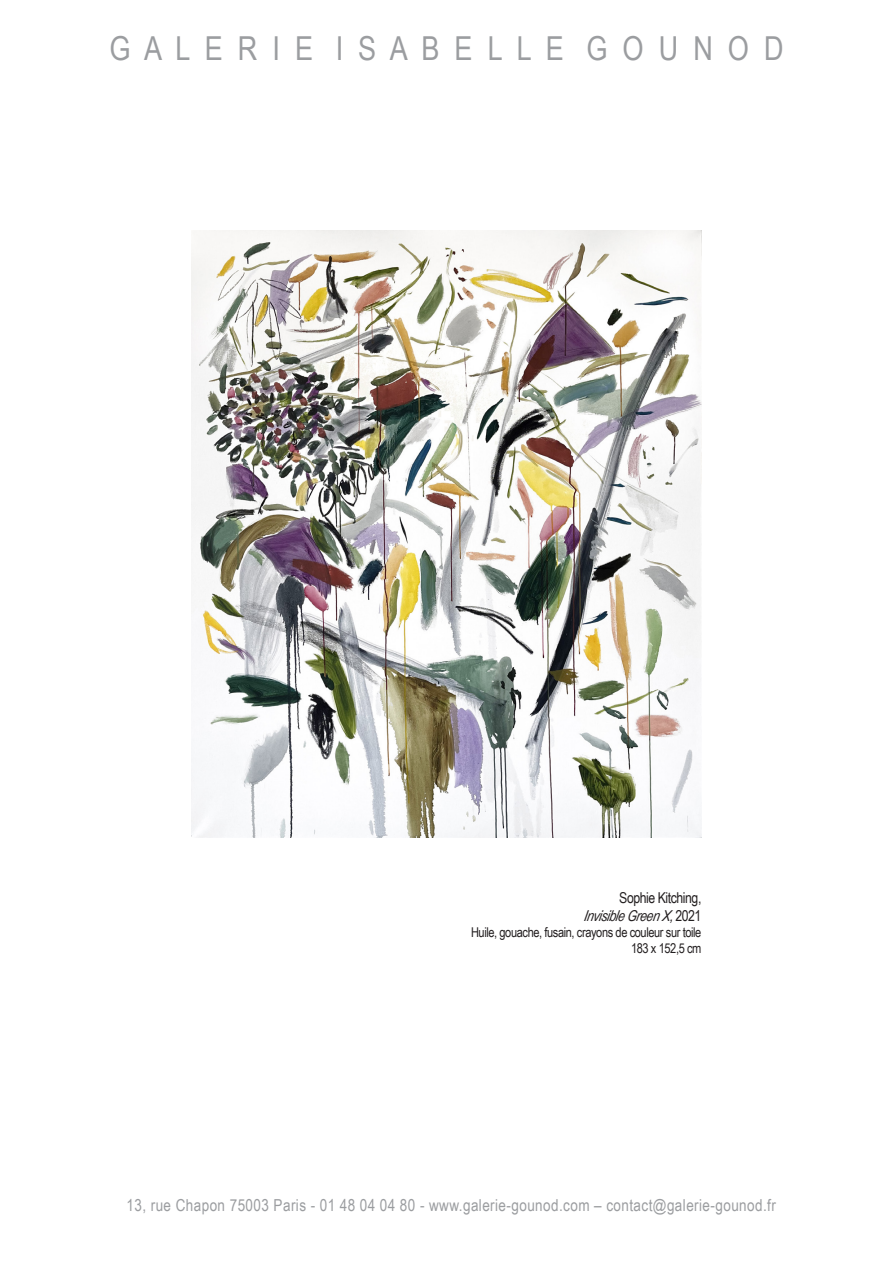
<style>
.page{position:relative;width:893px;height:1263px;background:#fff}
.page>*{position:absolute;margin:0;border:0;box-sizing:border-box;transform-origin:0 0}
.t1{font:33px "Arial Narrow";color:#9b9da0}
.t2{font:16.5px "Arial Narrow";letter-spacing:.025em;color:#9b9da0}
.t3{font:15px/18px "Arial Narrow";letter-spacing:-.03em;color:#231f20;text-align:right}
.t4{font:13.5px/16.2px "Arial Narrow";letter-spacing:-.03em;color:#231f20;text-align:right}
.s1{font-style:italic}
</style>
<div class="page">
<img style="left:192px;top:231px;width:509px;height:607px">
<h1 class="t1" style="left:109px;top:24px;width:676px">G A L E R I E I S A B E L L E G O U N O D</h1>
<p class="t3" style="left:583px;top:888px;width:119px">Sophie Kitching,<br><span class="s1">InvisibleGreenX</span><span class="s1">,</span>2 0 2 1</p>
<p class="t4" style="left:471px;top:923px;width:232px">Huile, gouache, fusain, crayons de couleur sur toile<br>183 x 152,5 cm</p>
<p class="t2" style="left:127px;top:1193px;width:651px">13, rue Chapon 75003 Paris - 01 48 04 04 80 - www.galerie-gounod.com – contact@galerie-gounod.fr</p>
</div>
